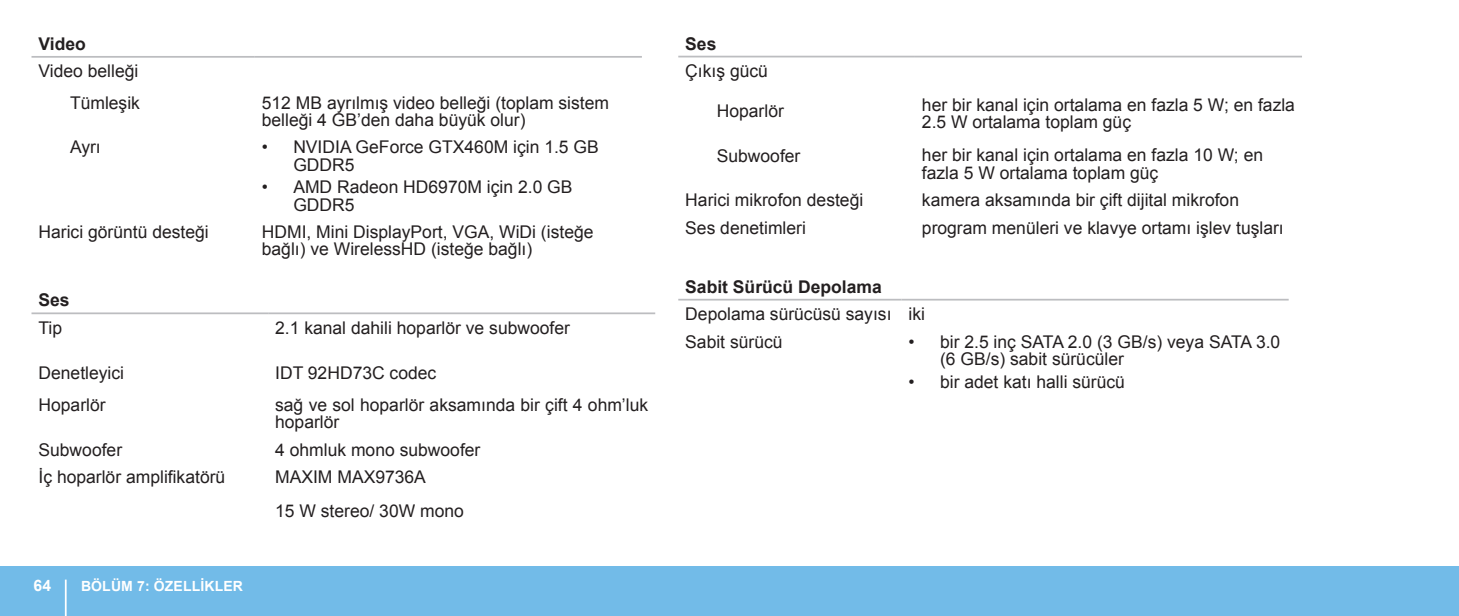
<style>
.page{position:relative;width:1459px;height:616px;background:#fff}
.page>*{position:absolute;margin:0;border:0;box-sizing:border-box;transform-origin:0 0}
.t1{font:17.5px/17.5px "Arial";color:#231f20}
.t2{font:700 17.5px "Arial";color:#231f20}
.t3{font:700 15.75px "Arial";color:#fff}
.t4{font:700 14px "Arial";letter-spacing:.01em;color:#fff}
</style>
<div class="page">
<div style="left:0;top:566px;width:1458px;height:49px;background:#72bbe8"></div>
<hr style="left:65px;top:579px;width:2px;height:36px;background:#fff">
<hr style="left:678px;top:56px;width:237px;height:1px;background:#bcbdc0">
<hr style="left:915px;top:56px;width:387px;height:1px;background:#bcbdc0">
<hr style="left:678px;top:298px;width:223px;height:2px;background:#bcbdc0">
<hr style="left:901px;top:298px;width:387px;height:2px;background:#bcbdc0">
<hr style="left:32px;top:56px;width:223px;height:2px;background:#bcbdc0">
<hr style="left:255px;top:56px;width:387px;height:2px;background:#bcbdc0">
<hr style="left:32px;top:312px;width:236px;height:2px;background:#bcbdc0">
<hr style="left:268px;top:312px;width:387px;height:2px;background:#bcbdc0">
<p class="t2" style="left:38px;top:32px;width:49px">Video</p>
<p class="t1" style="left:38px;top:56px;width:103px;line-height:31.5px;text-align:right">Video belleği<br>Tümleşik</p>
<p class="t1" style="left:262px;top:94px;width:349px">512 MB ayrılmış video belleği (toplam sistem belleği 4 GB’den daha büyük olur)</p>
<p class="t1" style="left:70px;top:138px;width:32px">Ayrı</p>
<p class="t1" style="left:293px;top:138px;width:307px;text-indent:-32px">• NVIDIA GeForce GTX460M için 1.5 GB<br>GDDR5</p>
<p class="t1" style="left:293px;top:178px;width:281px;text-indent:-32px">• AMD Radeon HD6970M için 2.0 GB<br>GDDR5</p>
<p class="t1" style="left:38px;top:223px;width:172px">Harici görüntü desteği</p>
<p class="t1" style="left:262px;top:223px;width:333px">HDMI, Mini DisplayPort, VGA, WiDi (isteğe bağlı) ve WirelessHD (isteğe bağlı)</p>
<p class="t2" style="left:38px;top:288px;width:33px">Ses</p>
<p class="t1" style="left:38px;top:319px;width:25px">Tip</p>
<p class="t1" style="left:275px;top:319px;width:296px">2.1 kanal dahili hoparlör ve subwoofer</p>
<p class="t1" style="left:38px;top:363px;width:87px">Denetleyici</p>
<p class="t1" style="left:275px;top:363px;width:163px">IDT 92HD73C codec</p>
<p class="t1" style="left:38px;top:396px;width:69px">Hoparlör</p>
<p class="t1" style="left:275px;top:396px;width:374px">sağ ve sol hoparlör aksamında bir çift 4 ohm’luk hoparlör</p>
<p class="t1" style="left:38px;top:441px;width:85px">Subwoofer</p>
<p class="t1" style="left:275px;top:441px;width:207px">4 ohmluk mono subwoofer</p>
<p class="t1" style="left:38px;top:468px;width:188px">İç hoparlör amplifikatörü</p>
<p class="t1" style="left:275px;top:460px;width:190px;line-height:33.2px">MAXIM MAX9736A<br>15 W stereo/ 30W mono</p>
<p class="t3" style="left:34px;top:574px;width:19px">64</p>
<p class="t4" style="left:81px;top:576px;width:163px">BÖLÜM 7: ÖZELLİKLER</p>
<p class="t2" style="left:685px;top:32px;width:33px">Ses</p>
<p class="t1" style="left:685px;top:62px;width:84px">Çıkış gücü</p>
<p class="t1" style="left:717px;top:102px;width:69px">Hoparlör</p>
<p class="t1" style="left:717px;top:147px;width:85px">Subwoofer</p>
<p class="t1" style="left:922px;top:96px;width:374px">her bir kanal için ortalama en fazla 5 W; en fazla<br>2.5 W ortalama toplam güç</p>
<p class="t1" style="left:922px;top:146px;width:343px">her bir kanal için ortalama en fazla 10 W; en fazla 5 W ortalama toplam güç</p>
<p class="t1" style="left:685px;top:191px;width:179px">Harici mikrofon desteği</p>
<p class="t1" style="left:922px;top:191px;width:319px">kamera aksamında bir çift dijital mikrofon</p>
<p class="t1" style="left:685px;top:219px;width:122px">Ses denetimleri</p>
<p class="t1" style="left:922px;top:219px;width:363px">program menüleri ve klavye ortamı işlev tuşları</p>
<p class="t2" style="left:685px;top:274px;width:198px">Sabit Sürücü Depolama</p>
<p class="t1" style="left:685px;top:300px;width:241px;line-height:27.3px">Depolama sürücüsü sayısı iki<br>Sabit sürücü</p>
<p class="t1" style="left:940px;top:332px;width:342px;text-indent:-32px">• bir 2.5 inç SATA 2.0 (3 GB/s) veya SATA 3.0 (6 GB/s) sabit sürücüler</p>
<p class="t1" style="left:908px;top:372px;width:218px">• bir adet katı halli sürücü</p>
</div>
